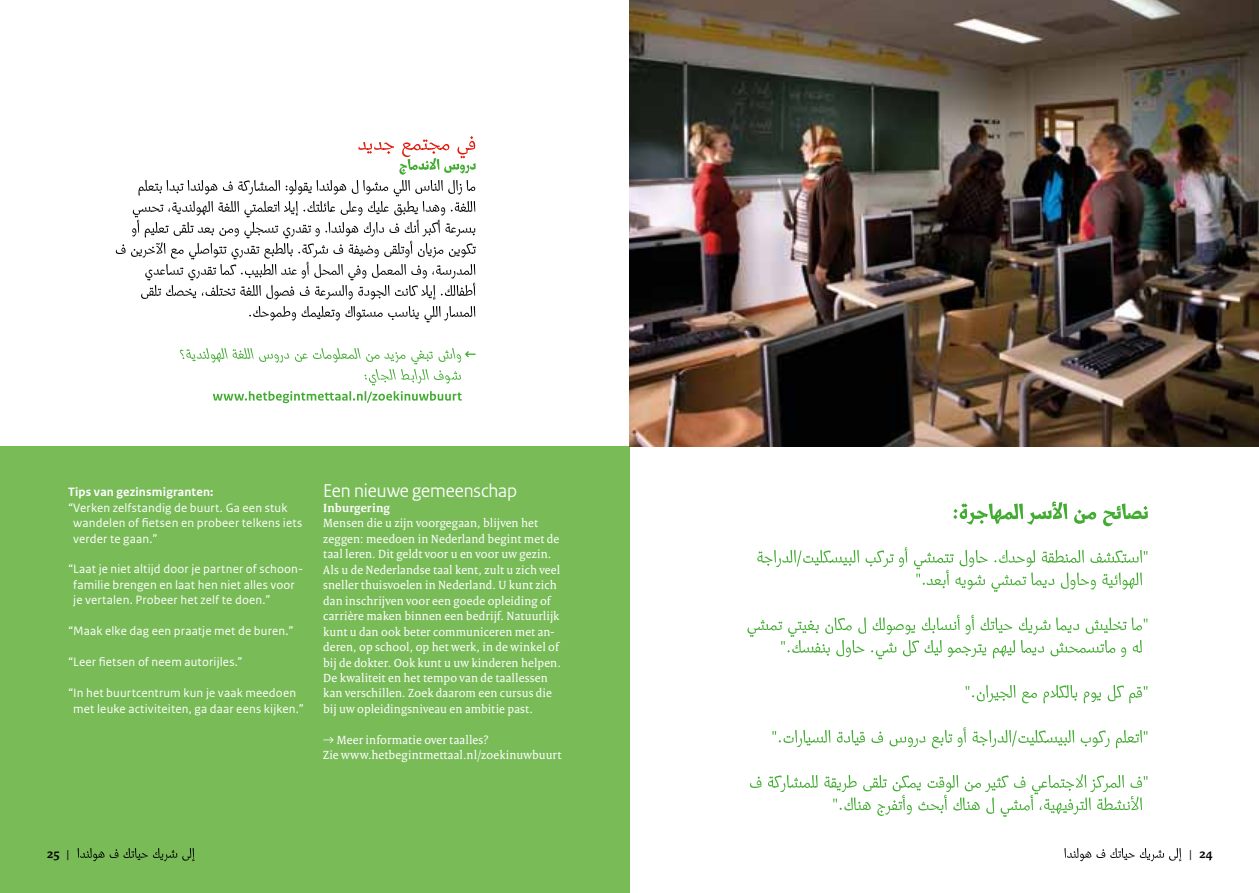
<style>
.page{position:relative;width:1259px;height:893px;background:#fff}
.page>*{position:absolute;margin:0;border:0;box-sizing:border-box;transform-origin:0 0}
.t1{font:19.5px "Rijksoverheid Sans Heading";letter-spacing:-.005em;color:#fff}
.t2{font:700 13.5px "Rijksoverheid Serif";color:#000}
.t3{font:12.75px/15.5px "Rijksoverheid Serif";letter-spacing:.01em;color:#fff}
.t4{font:12.75px/15.5px "Rijksoverheid Sans Text";letter-spacing:.01em;color:#fff}
.t5{font:700 12.75px "Rijksoverheid Sans Text";letter-spacing:.015em;color:#fff}
.t6{font:700 12.75px "Rijksoverheid Serif";letter-spacing:.01em;color:#fff}
.s1{font-family:"Rijksoverheid Sans Text";font-weight:400;font-size:12px}
</style>
<div class="page">
<div style="left:0;top:446px;width:629px;height:447px;background:#78bb57"></div>
<svg style="left:750px;top:774px;width:397px;height:43px"></svg>
<svg style="left:772px;top:727px;width:375px;height:21px"></svg>
<svg style="left:965px;top:685px;width:182px;height:18px"></svg>
<svg style="left:747px;top:615px;width:400px;height:44px"></svg>
<svg style="left:757px;top:547px;width:390px;height:45px"></svg>
<svg style="left:953px;top:501px;width:194px;height:25px"></svg>
<img style="left:629px;top:0;width:630px;height:446px">
<svg style="left:180px;top:348px;width:295px;height:55px"></svg>
<svg style="left:249px;top:306px;width:226px;height:17px"></svg>
<svg style="left:116px;top:136px;width:360px;height:164px"></svg>
<svg style="left:78px;top:848px;width:116px;height:13px"></svg>
<svg style="left:1064px;top:848px;width:117px;height:13px"></svg>
<p class="t5" style="left:68px;top:485px;width:147px">Tips van gezinsmigranten:</p>
<p class="t4" style="left:73px;top:500px;width:230px;text-indent:-5px">“Verken zelfstandig de buurt. Ga een stuk wandelen of fietsen en probeer telkens iets verder te gaan.”</p>
<p class="t4" style="left:73px;top:562px;width:231px;text-indent:-5px">“Laat je niet altijd door je partner of schoon&shy;familie brengen en laat hen niet alles voor je vertalen. Probeer het zelf te doen.”</p>
<p class="t4" style="left:68px;top:623px;width:227px">“Maak elke dag een praatje met de buren.”</p>
<p class="t4" style="left:68px;top:654px;width:176px">“Leer fietsen of neem autorijles.”</p>
<p class="t4" style="left:73px;top:685px;width:232px;text-indent:-5px">“In het buurtcentrum kun je vaak meedoen met leuke activiteiten, ga daar eens kijken.”</p>
<h1 class="t1" style="left:323px;top:479px;width:195px">Een nieuwe gemeenschap</h1>
<p class="t6" style="left:323px;top:500px;width:68px">Inburgering</p>
<p class="t3" style="left:323px;top:516px;width:239px">Mensen die u zijn voorgegaan, blijven het zeggen: meedoen in Nederland begint met de taal leren. Dit geldt voor u en voor uw gezin.<br>Als u de Nederlandse taal kent, zult u zich veel sneller thuisvoelen in Nederland. U kunt zich dan inschrijven voor een goede opleiding of carrière maken binnen een bedrijf. Natuurlijk kunt u dan ook beter communiceren met an&shy;deren, op school, op het werk, in de winkel of bij de dokter. Ook kunt u uw kinderen helpen.<br>De kwaliteit en het tempo van de taallessen kan verschillen. Zoek daarom een cursus die bij uw opleidingsniveau en ambitie past.</p>
<p class="t3" style="left:323px;top:732px;width:239px">→ Meer informatie over taalles?<br>Zie www.hetbegintmettaal.nl/zoekinuwbuurt</p>
<p class="t2" style="left:47px;top:845px;width:24px">25 <span class="s1">|</span></p>
<p class="t2" style="left:1189px;top:845px;width:25px"><span class="s1">|</span> 24</p>
</div>
